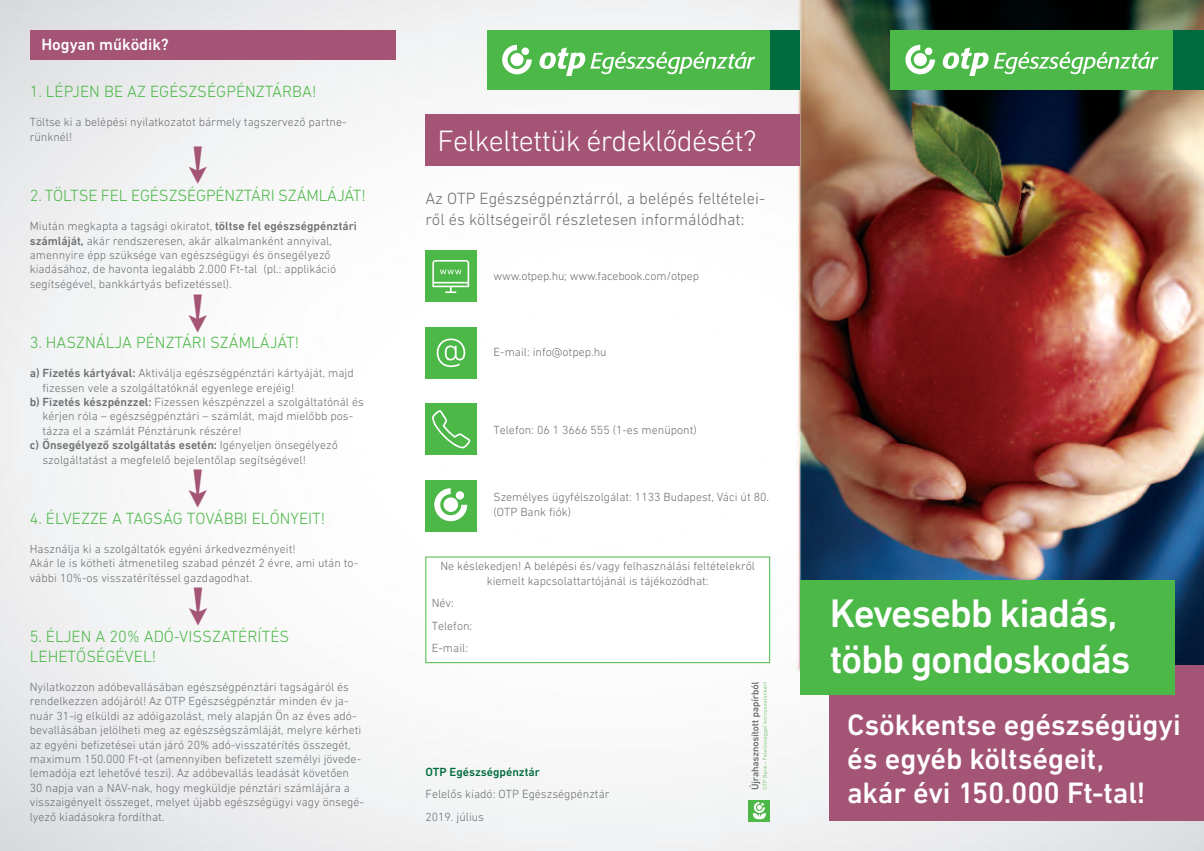
<style>
.page{position:relative;width:1204px;height:851px;background:#fff}
.page>*{position:absolute;margin:0;border:0;box-sizing:border-box;transform-origin:0 0}
.t1{font:500 40.5px/45.6px "DIN Next W1 G";letter-spacing:-.035em;color:#fff}
.t2{font:500 30px/33.8px "DIN Next W1 G";letter-spacing:-.005em;color:#fff}
.t3{font:300 30px "DIN Next W1 G";letter-spacing:-.025em;color:#fff}
.t4{font:300 16.5px/19.8px "DIN Next W1 G";color:#4cb848}
.t5{font:300 16.5px/21px "DIN Next W1 G";color:#6c6d70}
.t6{font:500 16.5px "DIN Next W1 G";color:#fff}
.t7{font:300 12px/14.4px "DIN Next W1 G";color:#6c6d70}
.t8{font:500 12px "DIN Next W1 G";color:#6c6d70}
.t9{font:500 12px "DIN Next W1 G";color:#006b3f}
.s1{font-weight:500}
.s2{font-weight:300}
</style>
<div class="page">
<img style="left:0;top:0;width:1203px;height:850px">
<div style="left:425px;top:115px;width:374px;height:51px;background:#a45475"></div>
<div style="left:425px;top:480px;width:51px;height:51px;background:#4cb848"></div>
<div style="left:425px;top:327px;width:51px;height:51px;background:#4cb848"></div>
<svg style="left:436px;top:338px;width:29px;height:29px"></svg>
<div style="left:425px;top:403px;width:51px;height:51px;background:#4cb848"></div>
<svg style="left:432px;top:410px;width:38px;height:38px"></svg>
<div style="left:425px;top:250px;width:51px;height:51px;background:#4cb848"></div>
<svg style="left:432px;top:260px;width:37px;height:33px"></svg>
<svg style="left:434px;top:488px;width:33px;height:33px"></svg>
<div style="left:455px;top:491px;width:9px;height:8px;background:#fff;border-radius:50%"></div>
<div style="left:890px;top:30px;width:283px;height:59px;background:#4cb848"></div>
<div style="left:1173px;top:30px;width:30px;height:59px;background:#006b3f"></div>
<svg style="left:942px;top:47px;width:216px;height:29px"></svg>
<svg style="left:905px;top:45px;width:29px;height:29px"></svg>
<svg style="left:924px;top:47px;width:8px;height:8px"></svg>
<div style="left:829px;top:665px;width:374px;height:156px;background:#a45475"></div>
<div style="left:799px;top:580px;width:375px;height:115px;background:#4cb848"></div>
<div style="left:487px;top:30px;width:283px;height:59px;background:#4cb848"></div>
<div style="left:770px;top:30px;width:29px;height:59px;background:#006b3f"></div>
<svg style="left:539px;top:47px;width:216px;height:29px"></svg>
<svg style="left:502px;top:45px;width:29px;height:29px"></svg>
<div style="left:521px;top:47px;width:8px;height:8px;background:#fff;border-radius:50%"></div>
<div style="left:30px;top:30px;width:365px;height:30px;background:#a45475"></div>
<div style="left:748px;top:799px;width:22px;height:22px;background:#4cb848"></div>
<svg style="left:752px;top:802px;width:14px;height:17px"></svg>
<svg style="left:749px;top:682px;width:18px;height:107px"></svg>
<div style="left:426px;top:557px;width:343px;height:105px;background:#fff"></div>
<div style="left:425px;top:556px;width:345px;height:107px;border:1px solid #4cb848"></div>
<svg style="left:189px;top:147px;width:18px;height:37px"></svg>
<svg style="left:189px;top:294px;width:18px;height:38px"></svg>
<svg style="left:189px;top:469px;width:18px;height:38px"></svg>
<svg style="left:189px;top:587px;width:18px;height:38px"></svg>
<h3 class="t6" style="left:41px;top:39px;width:129px">Hogyan működik?</h3>
<h3 class="t4" style="left:30px;top:83px;width:288px">1. LÉPJEN BE AZ EGÉSZSÉGPÉNZTÁRBA!</h3>
<p class="t7" style="left:30px;top:116px;width:318px">Töltse ki a belépési nyilatkozatot bármely tagszervező partne&shy;rünknél!</p>
<h3 class="t4" style="left:30px;top:187px;width:337px">2. TÖLTSE FEL EGÉSZSÉGPÉNZTÁRI SZÁMLÁJÁT!</h3>
<p class="t7" style="left:30px;top:220px;width:329px">Miután megkapta a tagsági okiratot, <span class="s1">töltse fel egészségpénztári számláját,</span> akár rendszeresen, akár alkalmanként annyival, amennyire épp szüksége van egészségügyi és önsegélyező kiadásához, de havonta legalább 2.000 Ft-tal (pl.: applikáció segítségével, bankkártyás befizetéssel).</p>
<h3 class="t4" style="left:30px;top:334px;width:271px">3. HASZNÁLJA PÉNZTÁRI SZÁMLÁJÁT!</h3>
<p class="t7" style="left:30px;top:367px;width:325px"><span class="s1">a) Fizetés kártyával:</span> Aktiválja egészségpénztári kártyáját, majd</p>
<p class="t7" style="left:43px;top:381px;width:253px">fizessen vele a szolgáltatóknál egyenlege erejéig!</p>
<p class="t7" style="left:30px;top:395px;width:335px"><span class="s1">b) Fizetés készpénzzel:</span> Fizessen készpénzzel a szolgáltatónál és</p>
<p class="t7" style="left:43px;top:410px;width:312px">kérjen róla – egészségpénztári – számlát, majd mielőbb pos-</p>
<p class="t7" style="left:43px;top:424px;width:200px">tázza el a számlát Pénztárunk részére!</p>
<p class="t8" style="left:30px;top:441px;width:309px">c) Önsegélyező szolgáltatás esetén: <span class="s2">Igényeljen önsegélyező</span></p>
<p class="t7" style="left:43px;top:453px;width:265px">szolgáltatást a megfelelő bejelentőlap segítségével!</p>
<h3 class="t4" style="left:30px;top:510px;width:297px">4. ÉLVEZZE A TAGSÁG TOVÁBBI ELŐNYEIT!</h3>
<p class="t7" style="left:30px;top:542px;width:330px">Használja ki a szolgáltatók egyéni árkedvezményeit!<br>Akár le is kötheti átmenetileg szabad pénzét 2 évre, ami után to&shy;vábbi 10%-os visszatérítéssel gazdagodhat.</p>
<h3 class="t4" style="left:30px;top:628px;width:261px">5. ÉLJEN A 20% ADÓ-VISSZATÉRÍTÉS<br>LEHETŐSÉGÉVEL!</h3>
<p class="t7" style="left:30px;top:680px;width:335px">Nyilatkozzon adóbevallásában egészségpénztári tagságáról és rendelkezzen adójáról! Az OTP Egészségpénztár minden év ja&shy;nuár 31-ig elküldi az adóigazolást, mely alapján Ön az éves adó&shy;bevallásában jelölheti meg az egészségszámláját, melyre kérheti az egyéni befizetései után járó 20% adó-visszatérítés összegét, maximum 150.000 Ft-ot (amennyiben befizetett személyi jövede&shy;lemadója ezt lehetővé teszi). Az adóbevallás leadását követően 30 napja van a NAV-nak, hogy megküldje pénztári számlájára a visszaigényelt összeget, melyet újabb egészségügyi vagy önsegé&shy;lyező kiadásokra fordíthat.</p>
<h2 class="t3" style="left:437px;top:130px;width:320px">Felkeltettük érdeklődését?</h2>
<h3 class="t5" style="left:425px;top:189px;width:341px">Az OTP Egészségpénztárról, a belépés feltételei&shy;ről és költségeiről részletesen informálódhat:</h3>
<p class="t7" style="left:493px;top:270px;width:207px">www.otpep.hu; www.facebook.com/otpep</p>
<p class="t7" style="left:493px;top:346px;width:115px">E-mail: info@otpep.hu</p>
<p class="t7" style="left:493px;top:423px;width:205px">Telefon: 06 1 3666 555 (1-es menüpont)</p>
<p class="t7" style="left:493px;top:490px;width:277px;line-height:15px">Személyes ügyfélszolgálat: 1133 Budapest, Váci út 80. (OTP Bank fiók)</p>
<p class="t7" style="left:440px;top:559px;width:316px;line-height:15px;text-align:center">Ne késlekedjen! A belépési és/vagy felhasználási feltételekről kiemelt kapcsolattartójánál is tájékozódhat:</p>
<p class="t7" style="left:432px;top:593px;width:42px;line-height:22.5px">Név:<br>Telefon:<br>E-mail:</p>
<p class="t9" style="left:425px;top:767px;width:116px">OTP Egészségpénztár</p>
<p class="t7" style="left:425px;top:783px;width:186px;line-height:22.5px">Felelős kiadó: OTP Egészségpénztár<br>2019. július</p>
<h1 class="t1" style="left:829px;top:594px;width:302px">Kevesebb kiadás, több gondoskodás</h1>
<h2 class="t2" style="left:847px;top:710px;width:335px">Csökkentse egészségügyi és egyéb költségeit,<br>akár évi 150.000 Ft-tal!</h2>
</div>
